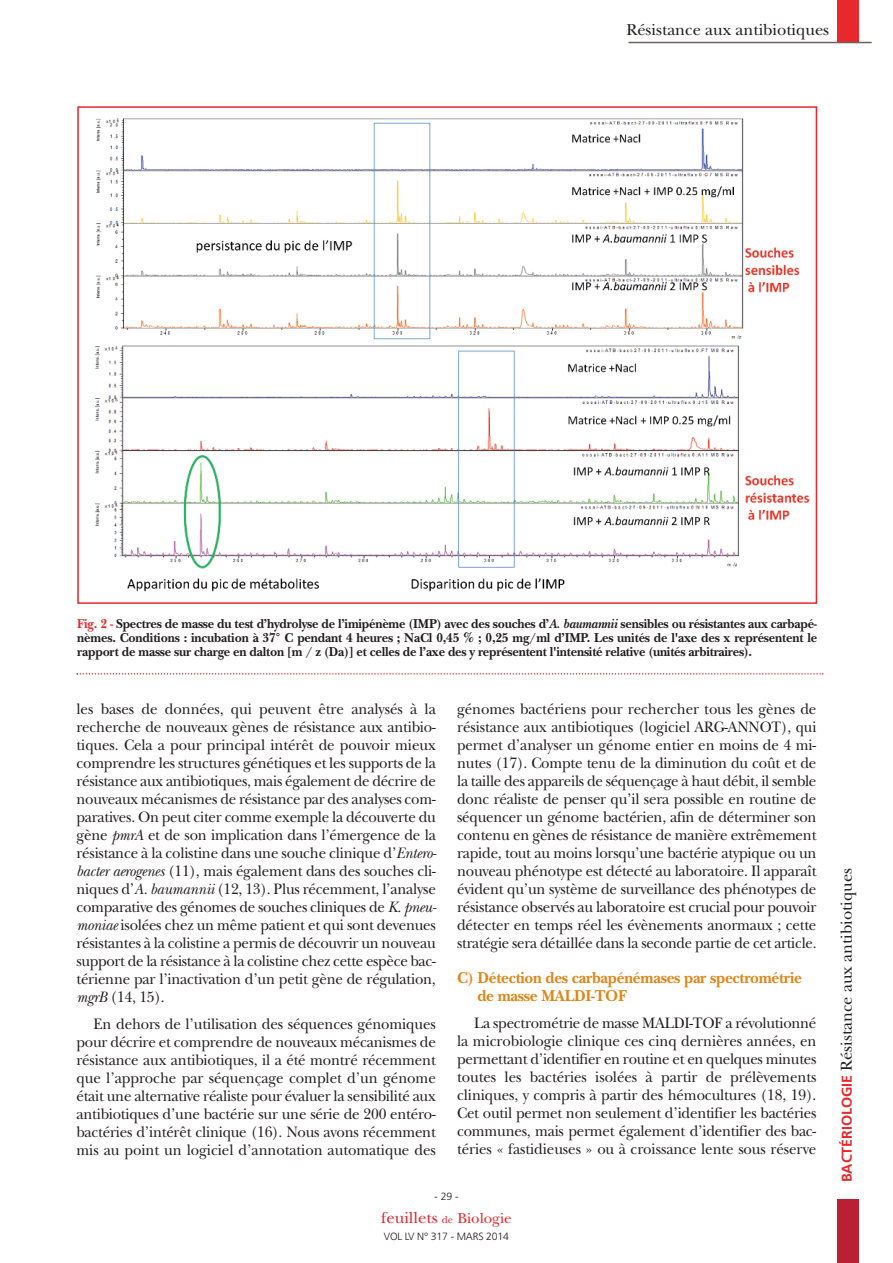
<style>
.page{position:relative;width:893px;height:1263px;background:#fff}
.page>*{position:absolute;margin:0;border:0;box-sizing:border-box;transform-origin:0 0}
.t1{font:16.5px "New Baskerville";color:#231f20}
.t2{font:700 16.5px/18px "New Baskerville";letter-spacing:-.015em;color:#e08619;scale:.95 1}
.t3{font:16.5px "New Baskerville";color:#e9282d}
.t4{font:15.75px/18px "New Baskerville";letter-spacing:-.015em;color:#231f20;text-align:justify;scale:.95 1}
.t5{font:700 13.5px/14.2px "New Baskerville";letter-spacing:-.015em;color:#231f20;text-align:justify;scale:.95 1}
.t6{font:300 10.5px "Frutiger";letter-spacing:-.015em;color:#231f20}
.s1{color:#e9282d}
.s2{font-style:italic}
.s3{font-size:10.5px}
.s4{font-size:15px}
.s5{font-family:"Frutiger";font-weight:700;font-size:14.25px;color:#e9282d}
</style>
<div class="page">
<img style="left:95px;top:118px;width:715px;height:474px">
<div style="left:77px;top:106px;width:740px;height:498px;border:2px solid #e9282d"></div>
<svg style="left:77px;top:673px;width:746px;height:2px"></svg>
<div style="left:838px;top:0;width:21px;height:43px;background:#e9282d"></div>
<div style="left:838px;top:1199px;width:21px;height:64px;background:#ba1f33"></div>
<hr style="left:628px;top:42px;width:244px;height:1px;background:#6c6360">
<p class="t1" style="left:626px;top:24px;width:204px">Résistance aux antibiotiques</p>
<p class="t5" style="left:77px;top:618px;width:780px"><span class="s1">Fig. 2 -</span> Spectres de masse du test d’hydrolyse de l’imipénème (IMP) avec des souches d’<span class="s2">A. baumannii</span> sensibles ou résistantes aux carbapé&shy;nèmes. Conditions : incubation à 37° C pendant 4 heures ; NaCl 0,45 % ; 0,25 mg/ml d’IMP. Les unités de l'axe des x représentent le rapport de masse sur charge en dalton [m / z (Da)] et celles de l’axe des y représentent l'intensité relative (unités arbitraires).</p>
<p class="t4" style="left:76px;top:702px;width:380px">les bases de données, qui peuvent être analysés à la recherche de nouveaux gènes de résistance aux antibio&shy;tiques. Cela a pour principal intérêt de pouvoir mieux comprendre les structures génétiques et les supports de la résistance aux antibiotiques, mais également de décrire de nouveaux mécanismes de résistance par des analyses com&shy;paratives. On peut citer comme exemple la découverte du gène <span class="s2">pmrA</span> et de son implication dans l’émergence de la résistance à la colistine dans une souche clinique d’<span class="s2">Entero&shy;bacter aerogenes</span> (11), mais également dans des souches cli&shy;niques d’<span class="s2">A. baumannii</span> (12, 13). Plus récemment, l’analyse comparative des génomes de souches cliniques de <span class="s2">K. pneu&shy;moniae</span> isolées chez un même patient et qui sont devenues résistantes à la colistine a permis de découvrir un nouveau support de la résistance à la colistine chez cette espèce bac&shy;térienne par l’inactivation d’un petit gène de régulation, <span class="s2">mgrB</span> (14, 15).</p>
<p class="t4" style="left:77px;top:1016px;width:380px;text-indent:17px">En dehors de l’utilisation des séquences génomiques pour décrire et comprendre de nouveaux mécanismes de résistance aux antibiotiques, il a été montré récemment que l’approche par séquençage complet d’un génome était une alternative réaliste pour évaluer la sensibilité aux antibiotiques d’une bactérie sur une série de 200 entéro&shy;bactéries d’intérêt clinique (16). Nous avons récemment mis au point un logiciel d’annotation automatique des</p>
<p class="t4" style="left:457px;top:702px;width:380px">génomes bactériens pour rechercher tous les gènes de résistance aux antibiotiques (logiciel ARG-ANNOT), qui permet d’analyser un génome entier en moins de 4 mi&shy;nutes (17). Compte tenu de la diminution du coût et de la taille des appareils de séquençage à haut débit, il semble donc réaliste de penser qu’il sera possible en routine de séquencer un génome bactérien, afin de déterminer son contenu en gènes de résistance de manière extrêmement rapide, tout au moins lorsqu’une bactérie atypique ou un nouveau phénotype est détecté au laboratoire. Il apparaît évident qu’un système de surveillance des phénotypes de résistance observés au laboratoire est crucial pour pouvoir détecter en temps réel les évènements anormaux ; cette stratégie sera détaillée dans la seconde partie de cet article.</p>
<p class="t2" style="left:477px;top:971px;width:343px;text-indent:-20px">C) Détection des carbapénémases par spectrométrie de masse MALDI-TOF</p>
<p class="t4" style="left:457px;top:1015px;width:380px;text-indent:17px">La spectrométrie de masse MALDI-TOF a révolutionné la microbiologie clinique ces cinq dernières années, en permettant d’identifier en routine et en quelques minutes toutes les bactéries isolées à partir de prélèvements cliniques, y compris à partir des hémocultures (18, 19).<br>Cet outil permet non seulement d’identifier les bactéries communes, mais permet également d’identifier des bac&shy;téries « fastidieuses » ou à croissance lente sous réserve</p>
<p class="t6" style="left:434px;top:1192px;width:26px">-29-</p>
<p class="t3" style="left:381px;top:1212px;width:132px">feuillets <span class="s3">de</span> <span class="s4">Biologie</span></p>
<p class="t6" style="left:384px;top:1232px;width:127px">VOL LV N° 317 - MARS 2014</p>
<p class="t1" style="left:840px;top:1182px;width:315px;rotate:-90deg"><span class="s5">BACTÉRIOLOGIE</span> Résistance aux antibiotiques</p>
</div>
